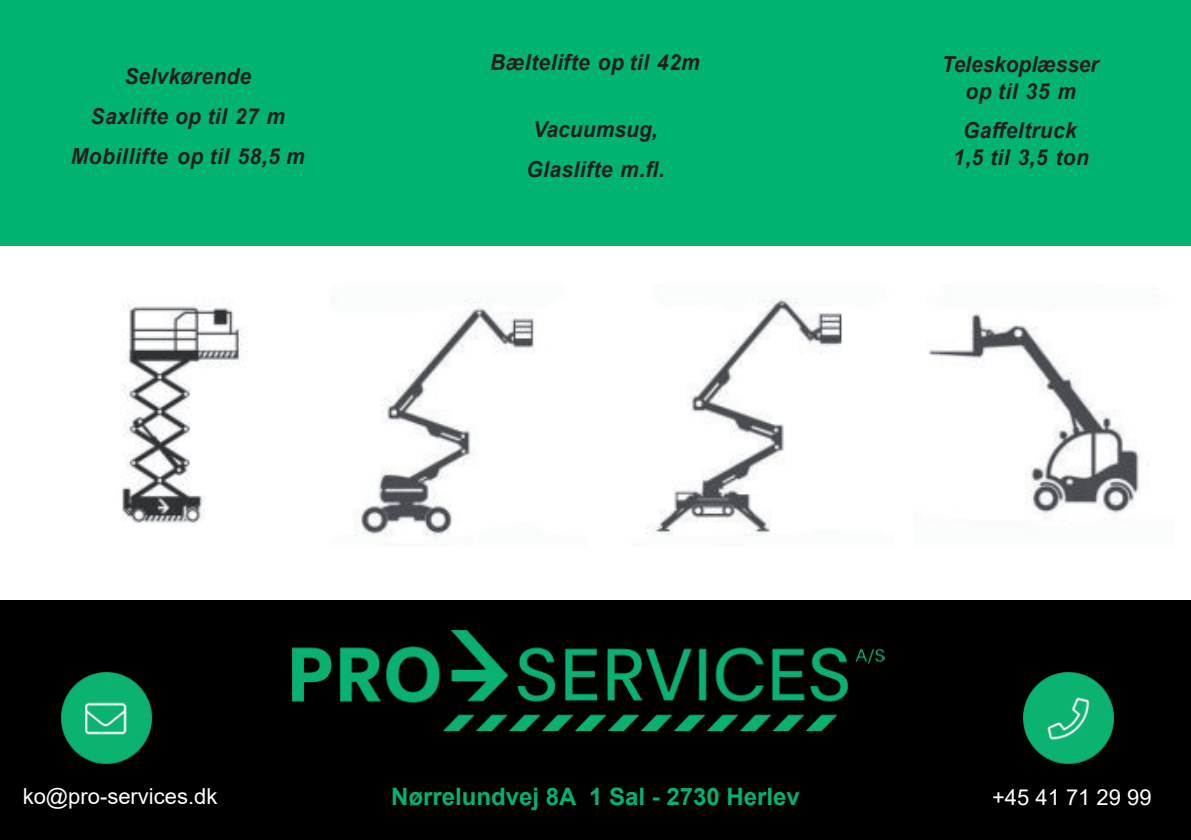
<style>
.page{position:relative;width:1191px;height:840px;background:#fff}
.page>*{position:absolute;margin:0;border:0;box-sizing:border-box;transform-origin:0 0}
.t1{font:700 24px "Arial";color:#00b371}
.t2{font:italic 700 22px/40px "Arial";letter-spacing:.02em;color:#231f20;text-align:center;scale:.95 1}
.t3{font:22px "Arial";color:#fff}
.t4{font:italic 700 22px/27px "Arial";color:#231f20;text-align:center;scale:.95 1}
</style>
<div class="page">
<div style="left:0;top:600px;width:1191px;height:239px;background:#000"></div>
<img style="left:293px;top:630px;width:592px;height:99px">
<div style="left:0;top:0;width:1191px;height:246px;background:#00b370"></div>
<img style="left:928px;top:313px;width:221px;height:209px">
<img style="left:122px;top:302px;width:122px;height:221px">
<img style="left:354px;top:298px;width:181px;height:239px">
<img style="left:647px;top:298px;width:195px;height:238px">
<img style="left:1023px;top:672px;width:91px;height:92px">
<img style="left:61px;top:672px;width:91px;height:92px">
<p class="t2" style="left:490px;top:44px;width:222px">Bæltelifte op til 42m</p>
<p class="t2" style="left:71px;top:58px;width:248px">Selvkørende<br>Saxlifte op til 27 m<br>Mobillifte op til 58,5 m</p>
<p class="t4" style="left:941px;top:52px;width:167px">Teleskoplæsser op til 35 m</p>
<p class="t2" style="left:526px;top:111px;width:147px">Vacuumsug,<br>Glaslifte m.fl.</p>
<p class="t2" style="left:953px;top:118px;width:144px;line-height:27px">Gaffeltruck<br>1,5 til 3,5 ton</p>
<p class="t3" style="left:23px;top:787px;width:196px">ko@pro-services.dk</p>
<p class="t1" style="left:391px;top:787px;width:410px">Nørrelundvej 8A 1 Sal - 2730 Herlev</p>
<p class="t3" style="left:992px;top:788px;width:161px">+45 41 71 29 99</p>
</div>
